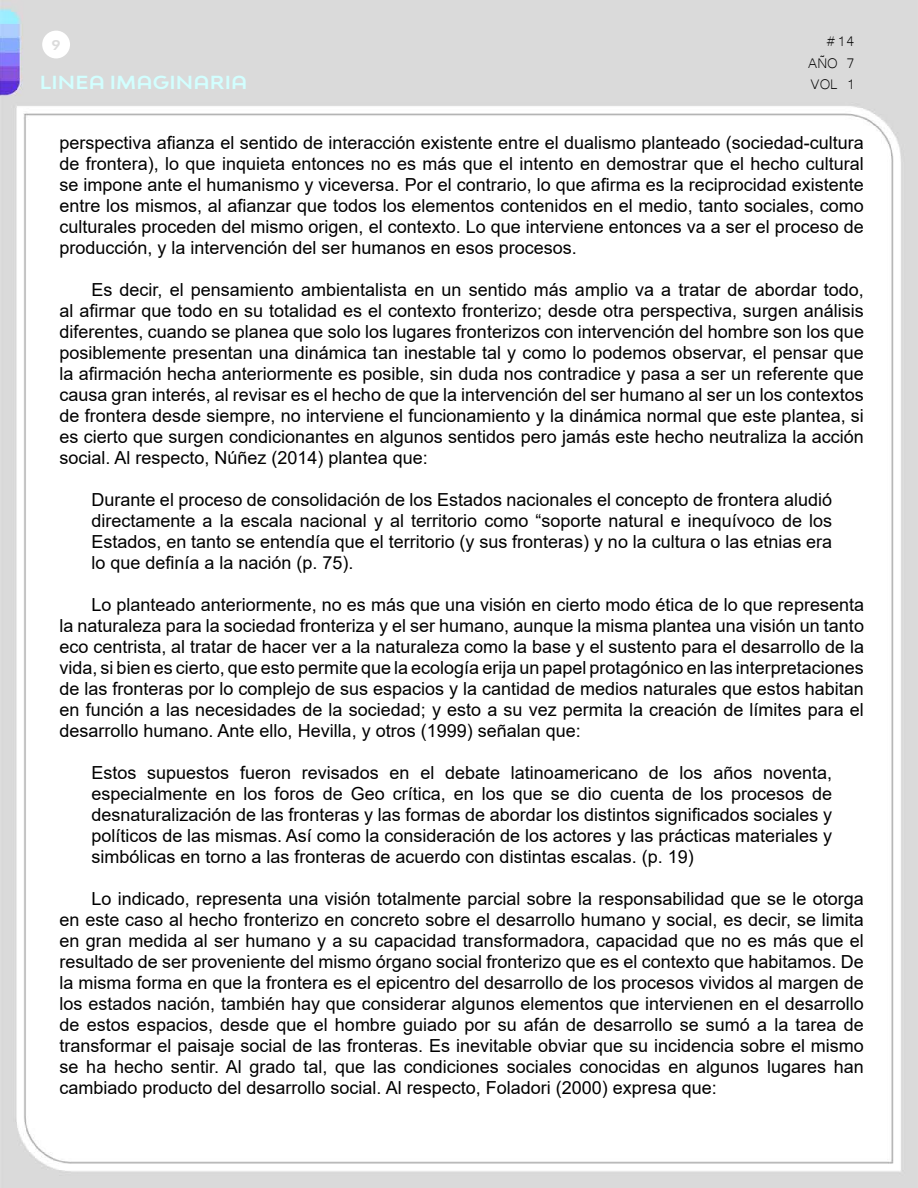
<style>
.page{position:relative;width:918px;height:1188px;background:#fff}
.page>*{position:absolute;margin:0;border:0;box-sizing:border-box;transform-origin:0 0}
.t1{font:18px/21px "Arial";color:#000;text-align:justify}
.t2{font:700 expanded 18px "Bw Modelica SS01";letter-spacing:.01em;color:#d2ffff}
.t3{font:18px/21.6px "Microsoft Yi Baiti";color:#000;text-align:justify}
.t4{font:700 expanded 13.5px "Bw Modelica SS01";color:#dbdbdb}
</style>
<div class="page">
<img style="left:0;top:0;width:918px;height:1188px">
<div style="left:42px;top:31px;width:28px;height:27px;background:#fff;border-radius:50%"></div>
<p class="t4" style="left:52px;top:36px;width:10px">9</p>
<p class="t2" style="left:40px;top:71px;width:209px">LINEA IMAGINARIA</p>
<p class="t3" style="left:808px;top:29px;width:48px;text-indent:17px">#14<br>AÑO 7<br>VOL 1</p>
<p class="t1" style="left:60px;top:132px;width:806px">perspectiva afianza el sentido de interacción existente entre el dualismo planteado (sociedad-cultura de frontera), lo que inquieta entonces no es más que el intento en demostrar que el hecho cultural se impone ante el humanismo y viceversa. Por el contrario, lo que afirma es la reciprocidad existente entre los mismos, al afianzar que todos los elementos contenidos en el medio, tanto sociales, como culturales proceden del mismo origen, el contexto. Lo que interviene entonces va a ser el proceso de producción, y la intervención del ser humanos en esos procesos.</p>
<p class="t1" style="left:60px;top:279px;width:806px;text-indent:32px">Es decir, el pensamiento ambientalista en un sentido más amplio va a tratar de abordar todo, al afirmar que todo en su totalidad es el contexto fronterizo; desde otra perspectiva, surgen análisis diferentes, cuando se planea que solo los lugares fronterizos con intervención del hombre son los que posiblemente presentan una dinámica tan inestable tal y como lo podemos observar, el pensar que la afirmación hecha anteriormente es posible, sin duda nos contradice y pasa a ser un referente que causa gran interés, al revisar es el hecho de que la intervención del ser humano al ser un los contextos de frontera desde siempre, no interviene el funcionamiento y la dinámica normal que este plantea, si es cierto que surgen condicionantes en algunos sentidos pero jamás este hecho neutraliza la acción social. Al respecto, Núñez (2014) plantea que:</p>
<p class="t1" style="left:91px;top:489px;width:742px">Durante el proceso de consolidación de los Estados nacionales el concepto de frontera aludió directamente a la escala nacional y al territorio como “soporte natural e inequívoco de los Estados, en tanto se entendía que el territorio (y sus fronteras) y no la cultura o las etnias era lo que definía a la nación (p. 75).</p>
<p class="t1" style="left:60px;top:594px;width:806px;text-indent:32px">Lo planteado anteriormente, no es más que una visión en cierto modo ética de lo que representa la naturaleza para la sociedad fronteriza y el ser humano, aunque la misma plantea una visión un tanto eco centrista, al tratar de hacer ver a la naturaleza como la base y el sustento para el desarrollo de la vida, si bien es cierto, que esto permite que la ecología erija un papel protagónico en las interpretaciones de las fronteras por lo complejo de sus espacios y la cantidad de medios naturales que estos habitan en función a las necesidades de la sociedad; y esto a su vez permita la creación de límites para el desarrollo humano. Ante ello, Hevilla, y otros (1999) señalan que:</p>
<p class="t1" style="left:91px;top:762px;width:742px">Estos supuestos fueron revisados en el debate latinoamericano de los años noventa, especialmente en los foros de Geo crítica, en los que se dio cuenta de los procesos de desnaturalización de las fronteras y las formas de abordar los distintos significados sociales y políticos de las mismas. Así como la consideración de los actores y las prácticas materiales y simbólicas en torno a las fronteras de acuerdo con distintas escalas. (p. 19)</p>
<p class="t1" style="left:60px;top:888px;width:806px;text-indent:32px">Lo indicado, representa una visión totalmente parcial sobre la responsabilidad que se le otorga en este caso al hecho fronterizo en concreto sobre el desarrollo humano y social, es decir, se limita en gran medida al ser humano y a su capacidad transformadora, capacidad que no es más que el resultado de ser proveniente del mismo órgano social fronterizo que es el contexto que habitamos. De la misma forma en que la frontera es el epicentro del desarrollo de los procesos vividos al margen de los estados nación, también hay que considerar algunos elementos que intervienen en el desarrollo de estos espacios, desde que el hombre guiado por su afán de desarrollo se sumó a la tarea de transformar el paisaje social de las fronteras. Es inevitable obviar que su incidencia sobre el mismo se ha hecho sentir. Al grado tal, que las condiciones sociales conocidas en algunos lugares han cambiado producto del desarrollo social. Al respecto, Foladori (2000) expresa que:</p>
</div>
